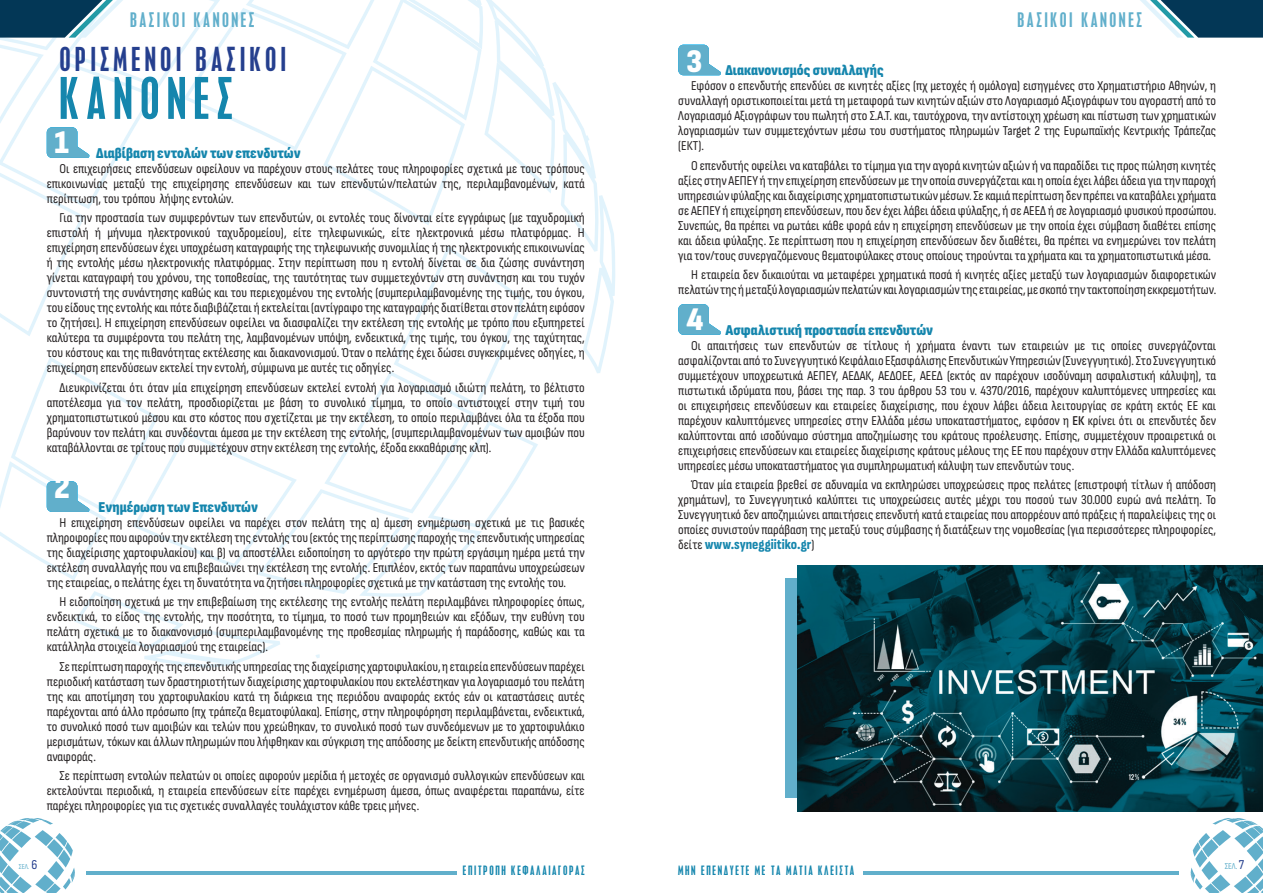
<style>
.page{position:relative;width:1263px;height:893px;background:#fff}
.page>*{position:absolute;margin:0;border:0;box-sizing:border-box;transform-origin:0 0}
.t1{font:500 60px "CF Eteocles";letter-spacing:.12em;color:#1586ad}
.t2{font:500 34.5px "CF Eteocles";letter-spacing:.12em;color:#253f8e}
.t3{font:33px "Sofia Sans Condensed";color:#fff}
.t4{font:500 21px "CF Eteocles";letter-spacing:.12em;color:#61afcb}
.t5{font:15px "Sofia Sans Condensed";color:#1586ad}
.t6{font:14.25px "Sofia Sans Condensed";color:#1586ad}
.t7{font:13.5px/15px "Sofia Sans Condensed";color:#231f20;text-align:justify}
.t8{font:500 13.5px "CF Eteocles";letter-spacing:.12em;color:#1586ad}
.t9{font:9px "Sofia Sans Condensed";color:#61afcb}
.t10{font:7.5px "Sofia Sans Condensed";color:#61afcb}
.s1{font-size:13.5px;color:#231f20}
.s2{font-size:13.5px;color:#253f8e}
</style>
<div class="page">
<svg style="left:0;top:0;width:615px;height:668px"></svg>
<svg style="left:0;top:0;width:138px;height:38px"></svg>
<svg style="left:1140px;top:0;width:123px;height:38px"></svg>
<svg style="left:1190px;top:818px;width:73px;height:75px"></svg>
<svg style="left:0;top:818px;width:75px;height:75px"></svg>
<hr style="left:86px;top:871px;width:370px;height:3px;background:#61afcb">
<hr style="left:863px;top:871px;width:315px;height:3px;background:#61afcb">
<div style="left:786px;top:578px;width:477px;height:219px;background:#61afcb"></div>
<svg style="left:47px;top:127px;width:43px;height:31px"></svg>
<svg style="left:47px;top:481px;width:43px;height:31px"></svg>
<svg style="left:678px;top:45px;width:43px;height:30px"></svg>
<svg style="left:678px;top:304px;width:43px;height:31px"></svg>
<img style="left:797px;top:566px;width:466px;height:245px">
<h3 class="t4" style="left:130px;top:9px;width:126px">ΒΑΣΙΚΟΊ ΚΑΝΌΝΕΣ</h3>
<h3 class="t4" style="left:1017px;top:9px;width:126px">ΒΑΣΙΚΟΊ ΚΑΝΌΝΕΣ</h3>
<h2 class="t2" style="left:60px;top:41px;width:226px">ΟΡΙΣΜΈΝΟΙ ΒΑΣΙΚΟΊ</h2>
<h1 class="t1" style="left:60px;top:67px;width:175px">ΚΑΝΌΝΕΣ</h1>
<p class="t5" style="left:96px;top:145px;width:206px">Διαβίβαση εντολών των επενδυτών</p>
<p class="t7" style="left:47px;top:161px;width:539px;text-indent:13px">Οι επιχειρήσεις επενδύσεων οφείλουν να παρέχουν στους πελάτες τους πληροφορίες σχετικά με τους τρόπους επικοινωνίας μεταξύ της επιχείρησης επενδύσεων και των επενδυτών/πελατών της, περιλαμβανομένων, κατά περίπτωση, του τρόπου λήψης εντολών.</p>
<p class="t7" style="left:47px;top:211px;width:539px;text-indent:13px">Για την προστασία των συμφερόντων των επενδυτών, οι εντολές τους δίνονται είτε εγγράφως (με ταχυδρομική επιστολή ή μήνυμα ηλεκτρονικού ταχυδρομείου), είτε τηλεφωνικώς, είτε ηλεκτρονικά μέσω πλατφόρμας. Η επιχείρηση επενδύσεων έχει υποχρέωση καταγραφής της τηλεφωνικής συνομιλίας ή της ηλεκτρονικής επικοινωνίας ή της εντολής μέσω ηλεκτρονικής πλατφόρμας. Στην περίπτωση που η εντολή δίνεται σε δια ζώσης συνάντηση γίνεται καταγραφή του χρόνου, της τοποθεσίας, της ταυτότητας των συμμετεχόντων στη συνάντηση και του τυχόν συντονιστή της συνάντησης καθώς και του περιεχομένου της εντολής (συμπεριλαμβανομένης της τιμής, του όγκου, του είδους της εντολής και πότε διαβιβάζεται ή εκτελείται (αντίγραφο της καταγραφής διατίθεται στον πελάτη εφόσον το ζητήσει). Η επιχείρηση επενδύσεων οφείλει να διασφαλίζει την εκτέλεση της εντολής με τρόπο που εξυπηρετεί καλύτερα τα συμφέροντα του πελάτη της, λαμβανομένων υπόψη, ενδεικτικά, της τιμής, του όγκου, της ταχύτητας, του κόστους και της πιθανότητας εκτέλεσης και διακανονισμού. Όταν ο πελάτης έχει δώσει συγκεκριμένες οδηγίες, η επιχείρηση επενδύσεων εκτελεί την εντολή, σύμφωνα με αυτές τις οδηγίες.</p>
<p class="t7" style="left:47px;top:380px;width:539px;text-indent:13px">Διευκρινίζεται ότι όταν μία επιχείρηση επενδύσεων εκτελεί εντολή για λογαριασμό ιδιώτη πελάτη, το βέλτιστο αποτέλεσμα για τον πελάτη, προσδιορίζεται με βάση το συνολικό τίμημα, το οποίο αντιστοιχεί στην τιμή του χρηματοπιστωτικού μέσου και στο κόστος που σχετίζεται με την εκτέλεση, το οποίο περιλαμβάνει όλα τα έξοδα που βαρύνουν τον πελάτη και συνδέονται άμεσα με την εκτέλεση της εντολής, (συμπεριλαμβανομένων των αμοιβών που καταβάλλονται σε τρίτους που συμμετέχουν στην εκτέλεση της εντολής, έξοδα εκκαθάρισης κλπ).</p>
<h3 class="t3" style="left:687px;top:43px;width:17px">3</h3>
<p class="t5" style="left:725px;top:62px;width:160px">Διακανονισμός συναλλαγής</p>
<p class="t7" style="left:678px;top:78px;width:539px;text-indent:13px">Εφόσον ο επενδυτής επενδύει σε κινητές αξίες (πχ μετοχές ή ομόλογα) εισηγμένες στο Χρηματιστήριο Αθηνών, η συναλλαγή οριστικοποιείται μετά τη μεταφορά των κινητών αξιών στο Λογαριασμό Αξιογράφων του αγοραστή από το Λογαριασμό Αξιογράφων του πωλητή στο Σ.Α.Τ. και, ταυτόχρονα, την αντίστοιχη χρέωση και πίστωση των χρηματικών λογαριασμών των συμμετεχόντων μέσω του συστήματος πληρωμών Target 2 της Ευρωπαϊκής Κεντρικής Τράπεζας (ΕΚΤ).</p>
<p class="t7" style="left:678px;top:158px;width:539px;text-indent:13px">O επενδυτής οφείλει να καταβάλει το τίμημα για την αγορά κινητών αξιών ή να παραδίδει τις προς πώληση κινητές αξίες στην ΑΕΠΕΥ ή την επιχείρηση επενδύσεων με την οποία συνεργάζεται και η οποία έχει λάβει άδεια για την παροχή υπηρεσιών φύλαξης και διαχείρισης χρηματοπιστωτικών μέσων. Σε καμιά περίπτωση δεν πρέπει να καταβάλει χρήματα σε ΑΕΠΕΥ ή επιχείρηση επενδύσεων, που δεν έχει λάβει άδεια φύλαξης, ή σε ΑΕΕΔ ή σε λογαριασμό φυσικού προσώπου.<br>Συνεπώς, θα πρέπει να ρωτάει κάθε φορά εάν η επιχείρηση επενδύσεων με την οποία έχει σύμβαση διαθέτει επίσης και άδεια φύλαξης. Σε περίπτωση που η επιχείρηση επενδύσεων δεν διαθέτει, θα πρέπει να ενημερώνει τον πελάτη για τον/τους συνεργαζόμενους θεματοφύλακες στους οποίους τηρούνται τα χρήματα και τα χρηματοπιστωτικά μέσα.</p>
<p class="t7" style="left:678px;top:267px;width:539px;text-align:right">Η εταιρεία δεν δικαιούται να μεταφέρει χρηματικά ποσά ή κινητές αξίες μεταξύ των λογαριασμών διαφορετικών πελατών της ή μεταξύ λογαριασμών πελατών και λογαριασμών της εταιρείας, με σκοπό την τακτοποίηση εκκρεμοτήτων.</p>
<p class="t5" style="left:725px;top:322px;width:209px">Ασφαλιστική προστασία επενδυτών</p>
<p class="t7" style="left:678px;top:338px;width:539px;text-indent:13px">Οι απαιτήσεις των επενδυτών σε τίτλους ή χρήματα έναντι των εταιρειών με τις οποίες συνεργάζονται ασφαλίζονται από το Συνεγγυητικό Κεφάλαιο Εξασφάλισης Επενδυτικών Υπηρεσιών (Συνεγγυητικό). Στο Συνεγγυητικό συμμετέχουν υποχρεωτικά ΑΕΠΕΥ, ΑΕΔΑΚ, ΑΕΔΟΕΕ, ΑΕΕΔ (εκτός αν παρέχουν ισοδύναμη ασφαλιστική κάλυψη), τα πιστωτικά ιδρύματα που, βάσει της παρ. 3 του άρθρου 53 του ν. 4370/2016, παρέχουν καλυπτόμενες υπηρεσίες και οι επιχειρήσεις επενδύσεων και εταιρείες διαχείρισης, που έχουν λάβει άδεια λειτουργίας σε κράτη εκτός ΕΕ και παρέχουν καλυπτόμενες υπηρεσίες στην Ελλάδα μέσω υποκαταστήματος, εφόσον η ΕΚ κρίνει ότι οι επενδυτές δεν καλύπτονται από ισοδύναμο σύστημα αποζημίωσης του κράτους προέλευσης. Επίσης, συμμετέχουν προαιρετικά οι επιχειρήσεις επενδύσεων και εταιρείες διαχείρισης κράτους μέλους της ΕΕ που παρέχουν στην Ελλάδα καλυπτόμενες υπηρεσίες μέσω υποκαταστήματος για συμπληρωματική κάλυψη των επενδυτών τους.</p>
<p class="t7" style="left:678px;top:477px;width:539px;text-indent:13px">Όταν μία εταιρεία βρεθεί σε αδυναμία να εκπληρώσει υποχρεώσεις προς πελάτες (επιστροφή τίτλων ή απόδοση χρημάτων), το Συνεγγυητικό καλύπτει τις υποχρεώσεις αυτές μέχρι του ποσού των 30.000 ευρώ ανά πελάτη. Το Συνεγγυητικό δεν αποζημιώνει απαιτήσεις επενδυτή κατά εταιρείας που απορρέουν από πράξεις ή παραλείψεις της οι οποίες συνιστούν παράβαση της μεταξύ τους σύμβασης ή διατάξεων της νομοθεσίας (για περισσότερες πληροφορίες,</p>
<p class="t6" style="left:678px;top:537px;width:138px"><span class="s1">δείτε</span> www.syneggiitiko.gr<span class="s1">)</span></p>
<h3 class="t3" style="left:55px;top:124px;width:16px">1</h3>
<h3 class="t3" style="left:687px;top:301px;width:19px">4</h3>
<h3 class="t3" style="left:55px;top:469px;width:17px">2</h3>
<p class="t5" style="left:99px;top:499px;width:161px">Ενημέρωση των Επενδυτών</p>
<p class="t7" style="left:47px;top:515px;width:539px;text-indent:13px">Η επιχείρηση επενδύσεων οφείλει να παρέχει στον πελάτη της α) άμεση ενημέρωση σχετικά με τις βασικές πληροφορίες που αφορούν την εκτέλεση της εντολής του (εκτός της περίπτωσης παροχής της επενδυτικής υπηρεσίας της διαχείρισης χαρτοφυλακίου) και β) να αποστέλλει ειδοποίηση το αργότερο την πρώτη εργάσιμη ημέρα μετά την εκτέλεση συναλλαγής που να επιβεβαιώνει την εκτέλεση της εντολής. Επιπλέον, εκτός των παραπάνω υποχρεώσεων της εταιρείας, ο πελάτης έχει τη δυνατότητα να ζητήσει πληροφορίες σχετικά με την κατάσταση της εντολής του.</p>
<p class="t7" style="left:47px;top:595px;width:539px;text-indent:13px">Η ειδοποίηση σχετικά με την επιβεβαίωση της εκτέλεσης της εντολής πελάτη περιλαμβάνει πληροφορίες όπως, ενδεικτικά, το είδος της εντολής, την ποσότητα, το τίμημα, το ποσό των προμηθειών και εξόδων, την ευθύνη του πελάτη σχετικά με το διακανονισμό (συμπεριλαμβανομένης της προθεσμίας πληρωμής ή παράδοσης, καθώς και τα κατάλληλα στοιχεία λογαριασμού της εταιρείας).</p>
<p class="t7" style="left:47px;top:659px;width:539px;text-indent:13px">Σε περίπτωση παροχής της επενδυτικής υπηρεσίας της διαχείρισης χαρτοφυλακίου, η εταιρεία επενδύσεων παρέχει περιοδική κατάσταση των δραστηριοτήτων διαχείρισης χαρτοφυλακίου που εκτελέστηκαν για λογαριασμό του πελάτη της και αποτίμηση του χαρτοφυλακίου κατά τη διάρκεια της περιόδου αναφοράς εκτός εάν οι καταστάσεις αυτές παρέχονται από άλλο πρόσωπο (πχ τράπεζα θεματοφύλακα). Επίσης, στην πληροφόρηση περιλαμβάνεται, ενδεικτικά, το συνολικό ποσό των αμοιβών και τελών που χρεώθηκαν, το συνολικό ποσό των συνδεόμενων με το χαρτοφυλάκιο μερισμάτων, τόκων και άλλων πληρωμών που λήφθηκαν και σύγκριση της απόδοσης με δείκτη επενδυτικής απόδοσης αναφοράς.</p>
<p class="t7" style="left:47px;top:769px;width:539px;text-indent:13px">Σε περίπτωση εντολών πελατών οι οποίες αφορούν μερίδια ή μετοχές σε οργανισμό συλλογικών επενδύσεων και εκτελούνται περιοδικά, η εταιρεία επενδύσεων είτε παρέχει ενημέρωση άμεσα, όπως αναφέρεται παραπάνω, είτε παρέχει πληροφορίες για τις σχετικές συναλλαγές τουλάχιστον κάθε τρεις μήνες.</p>
<p class="t10" style="left:19px;top:862px;width:20px">ΣΕΛ. <span class="s2">6</span></p>
<p class="t9" style="left:1225px;top:861px;width:21px">ΣΕΛ. <span class="s2">7</span></p>
<p class="t8" style="left:463px;top:864px;width:123px">ΕΠΙΤΡΟΠΉ ΚΕΦΑΛΑΙΑΓΟΡΆΣ</p>
<p class="t8" style="left:678px;top:864px;width:177px">ΜΗΝ ΕΠΕΝΔΥΕΤΕ ΜΕ ΤΑ ΜΑΤΙΑ ΚΛΕΙΣΤΑ</p>
</div>
